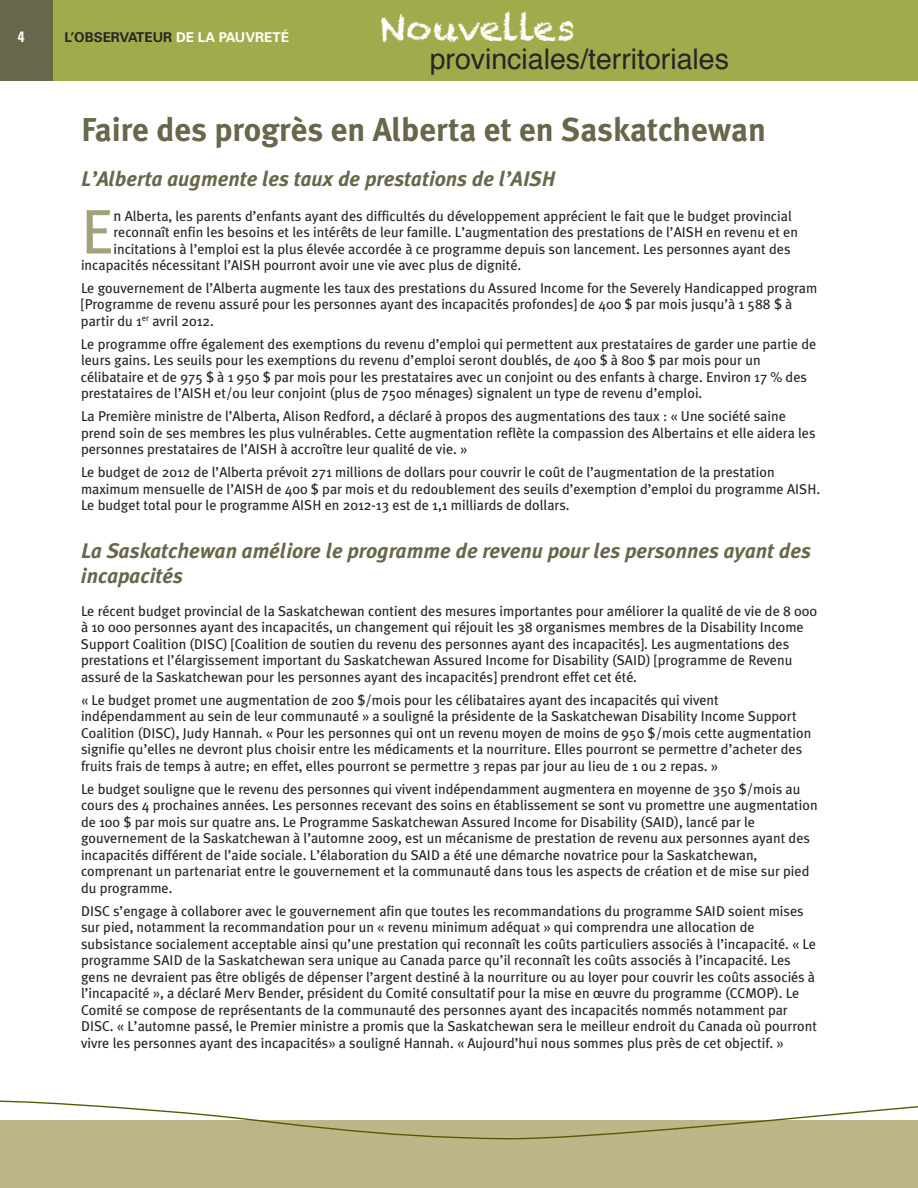
<style>
.page{position:relative;width:918px;height:1188px;background:#fff}
.page>*{position:absolute;margin:0;border:0;box-sizing:border-box;transform-origin:0 0}
.t1{font:62.85px "Meta Plus";color:#a3a179}
.t2{font:36px "Chalkduster";color:#fff}
.t3{font:700 33px "Meta Plus";color:#68674b}
.t4{font:28.5px "Helvetica";color:#272627}
.t5{font:italic 700 21px/25.2px "Meta Plus";color:#68674b}
.t6{font:700 condensed 15px "Univers LT Std";color:#fff}
.t7{font:14.25px/16.5px "Meta Plus";color:#272627}
.t8{font:700 13.5px "Univers LT Std";color:#272627}
.s1{color:#fff}
.s2{font-size:15px}
</style>
<div class="page">
<div style="left:53px;top:0;width:865px;height:81px;background:#a2ab4b"></div>
<div style="left:0;top:0;width:53px;height:81px;background:#68674b"></div>
<div style="left:0;top:1121px;width:918px;height:67px;background:#bbb687"></div>
<svg style="left:0;top:1100px;width:918px;height:40px"></svg>
<p class="t6" style="left:18px;top:31px;width:8px">4</p>
<p class="t8" style="left:65px;top:32px;width:226px">L’OBSERVATEUR <span class="s1">DE LA PAUVRETÉ</span></p>
<h2 class="t2" style="left:379px;top:5px;width:197px">Nouvelles</h2>
<h3 class="t4" style="left:430px;top:47px;width:301px">provinciales/territoriales</h3>
<h3 class="t3" style="left:81px;top:111px;width:687px">Faire des progrès en Alberta et en Saskatchewan</h3>
<h3 class="t5" style="left:81px;top:166px;width:476px">L’Alberta augmente les taux de prestations de l’AISH</h3>
<h1 class="t1" style="left:81px;top:195px;width:34px">E</h1>
<p class="t7" style="left:113px;top:207px;width:680px"><span class="s2">n</span> Alberta, les parents d’enfants ayant des difficultés du développement apprécient le fait que le budget provincial</p>
<p class="t7" style="left:113px;top:224px;width:686px">reconnaît enfin les besoins et les intérêts de leur famille. L’augmentation des prestations de l’AISH en revenu et en</p>
<p class="t7" style="left:113px;top:240px;width:679px">incitations à l’emploi est la plus élevée accordée à ce programme depuis son lancement. Les personnes ayant des</p>
<p class="t7" style="left:81px;top:257px;width:442px">incapacités nécessitant l’AISH pourront avoir une vie avec plus de dignité.</p>
<p class="t7" style="left:81px;top:280px;width:738px">Le gouvernement de l’Alberta augmente les taux des prestations du Assured Income for the Severely Handicapped program [Programme de revenu assuré pour les personnes ayant des incapacités profondes] de 400 $ par mois jusqu’à 1 588 $ à partir du 1<sup>er</sup> avril 2012.</p>
<p class="t7" style="left:81px;top:336px;width:737px">Le programme offre également des exemptions du revenu d’emploi qui permettent aux prestataires de garder une partie de leurs gains. Les seuils pour les exemptions du revenu d’emploi seront doublés, de 400 $ à 800 $ par mois pour un célibataire et de 975 $ à 1 950 $ par mois pour les prestataires avec un conjoint ou des enfants à charge. Environ 17 % des prestataires de l’AISH et/ou leur conjoint (plus de 7500 ménages) signalent un type de revenu d’emploi.</p>
<p class="t7" style="left:81px;top:408px;width:736px">La Première ministre de l’Alberta, Alison Redford, a déclaré à propos des augmentations des taux : « Une société saine prend soin de ses membres les plus vulnérables. Cette augmentation reflète la compassion des Albertains et elle aidera les personnes prestataires de l’AISH à accroître leur qualité de vie. »</p>
<p class="t7" style="left:81px;top:464px;width:741px">Le budget de 2012 de l’Alberta prévoit 271 millions de dollars pour couvrir le coût de l’augmentation de la prestation maximum mensuelle de l’AISH de 400 $ par mois et du redoublement des seuils d’exemption d’emploi du programme AISH.<br>Le budget total pour le programme AISH en 2012-13 est de 1,1 milliards de dollars.</p>
<h3 class="t5" style="left:81px;top:538px;width:732px">La Saskatchewan améliore le programme de revenu pour les personnes ayant des incapacités</h3>
<p class="t7" style="left:81px;top:603px;width:738px">Le récent budget provincial de la Saskatchewan contient des mesures importantes pour améliorer la qualité de vie de 8 000 à 10 000 personnes ayant des incapacités, un changement qui réjouit les 38 organismes membres de la Disability Income Support Coalition (DISC) [Coalition de soutien du revenu des personnes ayant des incapacités]. Les augmentations des prestations et l’élargissement important du Saskatchewan Assured Income for Disability (SAID) [programme de Revenu assuré de la Saskatchewan pour les personnes ayant des incapacités] prendront effet cet été.</p>
<p class="t7" style="left:81px;top:692px;width:732px">« Le budget promet une augmentation de 200 $/mois pour les célibataires ayant des incapacités qui vivent indépendamment au sein de leur communauté » a souligné la présidente de la Saskatchewan Disability Income Support Coalition (DISC), Judy Hannah. « Pour les personnes qui ont un revenu moyen de moins de 950 $/mois cette augmentation signifie qu’elles ne devront plus choisir entre les médicaments et la nourriture. Elles pourront se permettre d’acheter des fruits frais de temps à autre; en effet, elles pourront se permettre 3 repas par jour au lieu de 1 ou 2 repas. »</p>
<p class="t7" style="left:81px;top:781px;width:738px">Le budget souligne que le revenu des personnes qui vivent indépendamment augmentera en moyenne de 350 $/mois au cours des 4 prochaines années. Les personnes recevant des soins en établissement se sont vu promettre une augmentation de 100 $ par mois sur quatre ans. Le Programme Saskatchewan Assured Income for Disability (SAID), lancé par le gouvernement de la Saskatchewan à l’automne 2009, est un mécanisme de prestation de revenu aux personnes ayant des incapacités différent de l’aide sociale. L’élaboration du SAID a été une démarche novatrice pour la Saskatchewan, comprenant un partenariat entre le gouvernement et la communauté dans tous les aspects de création et de mise sur pied du programme.</p>
<p class="t7" style="left:81px;top:903px;width:737px">DISC s’engage à collaborer avec le gouvernement afin que toutes les recommandations du programme SAID soient mises sur pied, notamment la recommandation pour un « revenu minimum adéquat » qui comprendra une allocation de subsistance socialement acceptable ainsi qu’une prestation qui reconnaît les coûts particuliers associés à l’incapacité. « Le programme SAID de la Saskatchewan sera unique au Canada parce qu’il reconnaît les coûts associés à l’incapacité. Les gens ne devraient pas être obligés de dépenser l’argent destiné à la nourriture ou au loyer pour couvrir les coûts associés à l’incapacité », a déclaré Merv Bender, président du Comité consultatif pour la mise en œuvre du programme (CCMOP). Le Comité se compose de représentants de la communauté des personnes ayant des incapacités nommés notamment par DISC. « L’automne passé, le Premier ministre a promis que la Saskatchewan sera le meilleur endroit du Canada où pourront vivre les personnes ayant des incapacités» a souligné Hannah. « Aujourd’hui nous sommes plus près de cet objectif. »</p>
</div>
